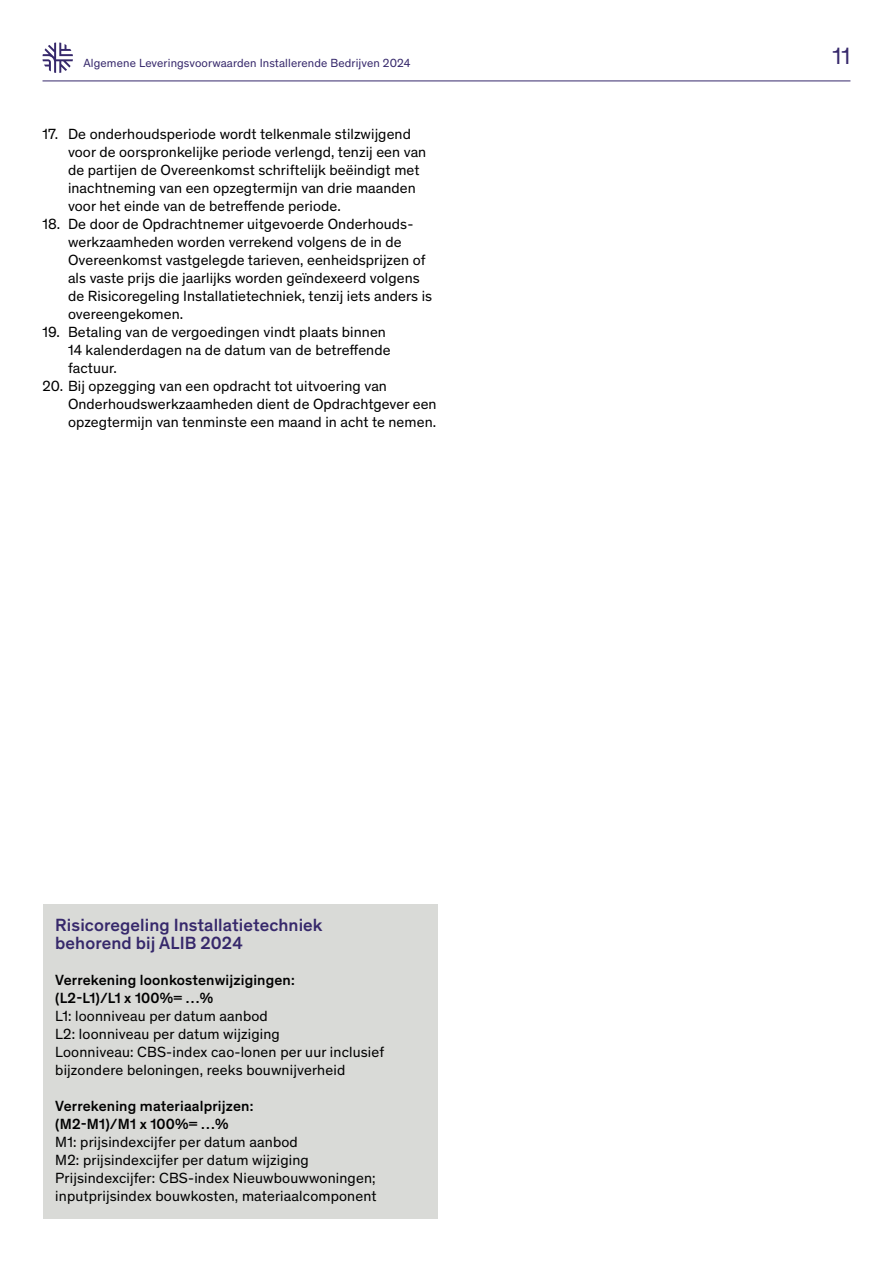
<style>
.page{position:relative;width:893px;height:1263px;background:#fff}
.page>*{position:absolute;margin:0;border:0;box-sizing:border-box;transform-origin:0 0}
.t1{font:24px "Theinhardt";color:#36286b}
.t2{font:500 18px/18px "Theinhardt";letter-spacing:.005em;color:#36286b}
.t3{font:15px/18px "Theinhardt";letter-spacing:.005em;color:#000}
.t4{font:500 15px/18px "Theinhardt";letter-spacing:.01em;color:#000}
.t5{font:12px "Theinhardt";letter-spacing:.01em;color:#36286b}
</style>
<div class="page">
<hr style="left:43px;top:81px;width:807px;height:1px;background:#36286b">
<svg style="left:43px;top:43px;width:30px;height:30px"></svg>
<div style="left:43px;top:904px;width:394px;height:315px;background:#d9dad7"></div>
<p class="t5" style="left:84px;top:54px;width:329px">Algemene Leveringsvoorwaarden Installerende Bedrijven 2024</p>
<p class="t3" style="left:68px;top:124px;width:360px;text-indent:-26px">17. De onderhoudsperiode wordt telkenmale stilzwijgend voor de oorspronkelijke periode verlengd, tenzij een van de partijen de Overeenkomst schriftelijk beëindigt met inachtneming van een opzegtermijn van drie maanden voor het einde van de betreffende periode.</p>
<p class="t3" style="left:68px;top:214px;width:366px;text-indent:-26px">18. De door de Opdrachtnemer uitgevoerde Onderhouds&shy;werkzaamheden worden verrekend volgens de in de Overeenkomst vastgelegde tarieven, eenheidsprijzen of als vaste prijs die jaarlijks worden geïndexeerd volgens de Risicoregeling Installatietechniek, tenzij iets anders is overeengekomen.</p>
<p class="t3" style="left:68px;top:322px;width:324px;text-indent:-26px">19. Betaling van de vergoedingen vindt plaats binnen<br>14 kalenderdagen na de datum van de betreffende factuur.</p>
<p class="t3" style="left:68px;top:376px;width:370px;text-indent:-26px">20. Bij opzegging van een opdracht tot uitvoering van<br>Onderhoudswerkzaamheden dient de Opdrachtgever een opzegtermijn van tenminste een maand in acht te nemen.</p>
<p class="t2" style="left:55px;top:915px;width:269px">Risicoregeling Installatietechniek behorend bij ALIB 2024</p>
<p class="t4" style="left:55px;top:970px;width:241px">Verrekening loonkostenwijzigingen: (L2-L1)/L1 x 100%= …%</p>
<p class="t3" style="left:55px;top:1006px;width:331px">L1: loonniveau per datum aanbod<br>L2: loonniveau per datum wijziging<br>Loonniveau: CBS-index cao-lonen per uur inclusief bijzondere beloningen, reeks bouwnijverheid</p>
<p class="t4" style="left:55px;top:1096px;width:200px">Verrekening materiaalprijzen: (M2-M1)/M1 x 100%= …%</p>
<p class="t3" style="left:55px;top:1132px;width:323px">M1: prijsindexcijfer per datum aanbod<br>M2: prijsindexcijfer per datum wijziging Prijsindexcijfer: CBS-index Nieuwbouwwoningen; inputprijsindex bouwkosten, materiaalcomponent</p>
<h1 class="t1" style="left:832px;top:39px;width:20px">11</h1>
</div>
